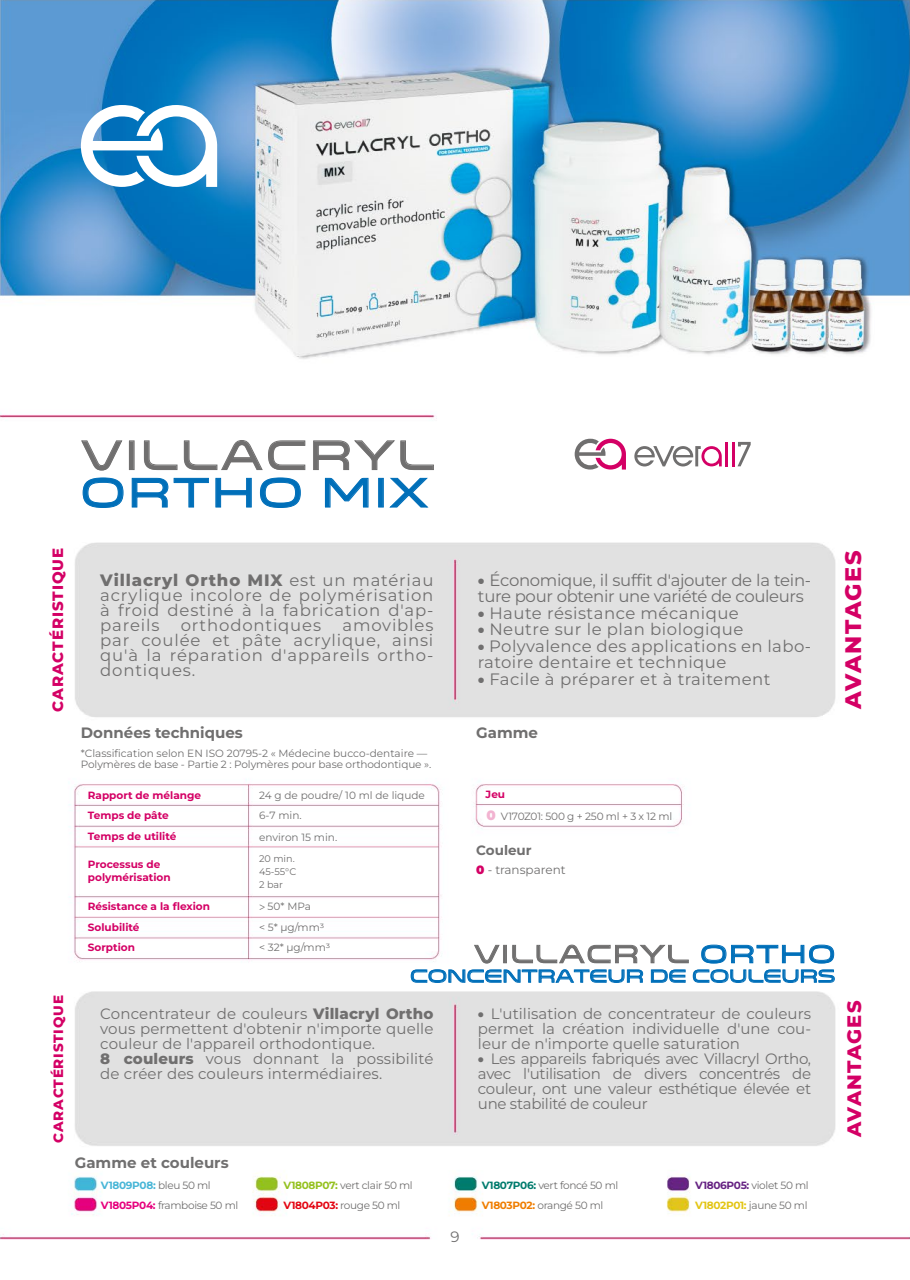
<style>
.page{position:relative;width:910px;height:1280px;background:#fff}
.page>*{position:absolute;margin:0;border:0;box-sizing:border-box;transform-origin:0 0}
.t1{font:42px "Venera 700";letter-spacing:.07em;color:#706f6f}
.t2{font:42px "Venera 700";letter-spacing:.07em;color:#006fb9}
.t3{font:25.5px "Venera 700";letter-spacing:.07em;color:#706f6f}
.t4{font:800 22.5px "Montserrat";letter-spacing:.06em;color:#d40065}
.t5{font:800 19.5px "Montserrat";letter-spacing:.06em;color:#d40065}
.t6{font:18px "Venera 700";letter-spacing:.01em;color:#006fb9}
.t7{font:16.5px/15px "Montserrat";letter-spacing:.03em;color:#706f6f;text-align:justify}
.t8{font:16.5px/16.5px "Montserrat";letter-spacing:-.02em;color:#706f6f}
.t9{font:16.5px "Montserrat";letter-spacing:.05em;color:#706f6f}
.t10{font:15px/15px "Montserrat";letter-spacing:.01em;color:#706f6f;text-align:justify}
.t11{font:700 15px "Montserrat";color:#706f6f}
.t12{font:800 15px "Montserrat";letter-spacing:.06em;color:#d40065}
.t13{font:800 13.5px "Montserrat";letter-spacing:.06em;color:#d40065}
.t14{font:700 13.5px "Montserrat";color:#706f6f}
.t15{font:12px "Montserrat";color:#706f6f}
.t16{font:10.5px/20.4px "Montserrat";letter-spacing:-.01em;color:#706f6f}
.t17{font:700 10.5px/20.5px "Montserrat";color:#d40065}
.t18{font:10.5px "Montserrat";letter-spacing:-.03em;color:#706f6f}
.t19{font:700 10.5px "Montserrat";letter-spacing:-.03em;color:#e30613}
.t20{font:700 10.5px "Montserrat";letter-spacing:-.03em;color:#e3c514}
.t21{font:700 10.5px "Montserrat";letter-spacing:-.03em;color:#49b6d7}
.t22{font:9.6px/13.2px "Montserrat";color:#706f6f}
.s1{font-weight:900}
.s2{font-weight:800}
.s3{font-family:"Myriad Pro"}
.s4{font-weight:700;color:#d40065}
.s5{font-weight:900;font-size:13.5px;color:#d40065}
.s6{font-weight:900;color:#d40065}
.s7{color:#006fb9}
.s8{font-weight:400;color:#706f6f}
.s9{font-weight:700;color:#95c11f}
.s10{font-weight:700;color:#007b6d}
.s11{font-weight:700;color:#662383}
.s12{font-weight:700;color:#e6007d}
.s13{font-weight:700;color:#ef7d00}
</style>
<div class="page">
<img style="left:0;top:0;width:910px;height:1240px">
<svg style="left:80px;top:439px;width:43px;height:32px"></svg>
<div style="left:129px;top:440px;width:6px;height:30px;border:1px solid #706f6f"></div>
<svg style="left:143px;top:439px;width:163px;height:32px"></svg>
<svg style="left:313px;top:439px;width:121px;height:32px"></svg>
<svg style="left:82px;top:477px;width:42px;height:31px"></svg>
<svg style="left:131px;top:477px;width:78px;height:31px"></svg>
<svg style="left:215px;top:477px;width:37px;height:31px"></svg>
<svg style="left:259px;top:477px;width:42px;height:31px"></svg>
<svg style="left:324px;top:477px;width:45px;height:31px"></svg>
<div style="left:378px;top:478px;width:6px;height:30px;border:1px solid #006fb9"></div>
<svg style="left:388px;top:477px;width:41px;height:31px"></svg>
<svg style="left:411px;top:944px;width:424px;height:39px"></svg>
<svg style="left:575px;top:439px;width:51px;height:31px"></svg>
<hr style="left:725px;top:442px;width:3px;height:24px;background:#d40065">
<hr style="left:731px;top:442px;width:3px;height:24px;background:#d40065">
<svg style="left:737px;top:442px;width:14px;height:24px"></svg>
<svg style="left:634px;top:446px;width:88px;height:20px"></svg>
<svg style="left:81px;top:105px;width:136px;height:82px"></svg>
<h1 class="t1" style="left:81px;top:430px;width:355px">VILLACRYL</h1>
<h1 class="t2" style="left:81px;top:467px;width:348px">ORTHO MIX</h1>
<p class="t12" style="left:47px;top:711px;width:165px;rotate:-90deg">CARACTÉRISTIQUE</p>
<h3 class="t4" style="left:837px;top:709px;width:159px;rotate:-90deg">AVANTAGES</h3>
<p class="t8" style="left:478px;top:571px;width:335px"><span class="s1">•</span> Économique, il suffit d'ajouter de la tein&shy;ture pour obtenir une variété de couleurs</p>
<p class="t7" style="left:478px;top:605px;width:262px"><span class="s1">•</span> Haute résistance mécanique</p>
<p class="t7" style="left:478px;top:621px;width:267px"><span class="s1">•</span> Neutre sur le plan biologique</p>
<p class="t7" style="left:478px;top:637px;width:335px;line-height:16.5px"><span class="s1">•</span> Polyvalence des applications en labo&shy;ratoire dentaire et technique</p>
<p class="t7" style="left:478px;top:671px;width:294px"><span class="s1">•</span> Facile à préparer et à traitement</p>
<p class="t7" style="left:100px;top:572px;width:335px"><span class="s2">Villacryl Ortho MIX</span> est un matériau acrylique incolore de polymérisation à froid destiné à la fabrication d'ap&shy;pareils</p>
<p class="t7" style="left:100px;top:617px;width:335px;text-indent:242px">amovibles par coulée et pâte acrylique, ainsi qu'à la réparation d'appareils ortho&shy;dontiques.</p>
<p class="t9" style="left:181px;top:613px;width:142px">orthodontiques</p>
<p class="t11" style="left:81px;top:722px;width:164px">Données techniques</p>
<p class="t16" style="left:81px;top:748px;width:352px;line-height:10.5px">*Classification selon EN ISO 20795-2 « Médecine bucco-dentaire —<br>Polymères de base - Partie 2 : Polymères pour base orthodontique ».</p>
<p class="t11" style="left:476px;top:722px;width:63px">Gamme</p>
<p class="t17" style="left:88px;top:784px;width:115px">Rapport de mélange<br>Temps de pâte<br>Temps de utilité</p>
<p class="t17" style="left:88px;top:857px;width:84px;line-height:13.2px">Processus de polymérisation</p>
<p class="t17" style="left:88px;top:896px;width:124px">Résistance a la flexion<br>Solubilité<br>Sorption</p>
<p class="t16" style="left:259px;top:784px;width:167px">24 g de poudre/ 10 ml de liqude<br>6-7 min.</p>
<p class="t16" style="left:259px;top:826px;width:80px">environ 15 min.</p>
<p class="t22" style="left:259px;top:851px;width:39px">20 min.<br>45-55°C<br>2 bar</p>
<p class="t16" style="left:259px;top:896px;width:73px"><span class="s3">&gt;</span> 50* MPa<br>&lt; 5* μg/mm3 &lt; 32* μg/mm3</p>
<p class="t16" style="left:486px;top:783px;width:188px;line-height:21.9px"><span class="s4">Jeu<br></span><span class="s5">0</span> V170Z01: 500 g + 250 ml + 3 x 12 ml</p>
<p class="t14" style="left:476px;top:840px;width:57px">Couleur</p>
<p class="t15" style="left:476px;top:862px;width:91px"><span class="s6">0</span> - transparent</p>
<h2 class="t3" style="left:474px;top:939px;width:363px">VILLACRYL <span class="s7">ORTHO</span></h2>
<p class="t6" style="left:410px;top:965px;width:426px">CONCENTRATEUR DE COULEURS</p>
<p class="t13" style="left:49px;top:1142px;width:149px;rotate:-90deg">CARACTÉRISTIQUE</p>
<h3 class="t5" style="left:840px;top:1137px;width:138px;rotate:-90deg">AVANTAGES</h3>
<p class="t10" style="left:100px;top:1006px;width:335px;text-align:left">Concentrateur de couleurs <span class="s2">Villacryl Ortho </span>vous permettent d'obtenir n'importe quelle couleur de l'appareil orthodontique.<br><span class="s2">8 couleurs</span> vous donnant la possibilité de créer des couleurs intermédiaires.</p>
<p class="t10" style="left:478px;top:1006px;width:335px"><span class="s1">•</span> L'utilisation de concentrateur de couleurs permet la création individuelle d'une cou&shy;leur de n'importe quelle saturation</p>
<p class="t10" style="left:478px;top:1051px;width:335px"><span class="s1">•</span> Les appareils fabriqués avec Villacryl Ortho, avec l'utilisation de divers concentrés de couleur, ont une valeur esthétique élevée et une stabilité de couleur</p>
<p class="t11" style="left:75px;top:1152px;width:155px">Gamme et couleurs</p>
<p class="t21" style="left:101px;top:1177px;width:111px">V1809P08: <span class="s8">bleu 50 ml</span></p>
<p class="t18" style="left:284px;top:1177px;width:131px"><span class="s9">V1808P07:</span> vert clair 50 ml</p>
<p class="t18" style="left:482px;top:1177px;width:138px"><span class="s10">V1807P06:</span> vert foncé 50 ml</p>
<p class="t18" style="left:695px;top:1177px;width:115px"><span class="s11">V1806P05:</span> violet 50 ml</p>
<p class="t18" style="left:101px;top:1198px;width:139px"><span class="s12">V1805P04:</span> framboise 50 ml</p>
<p class="t19" style="left:284px;top:1197px;width:118px">V1804P03: <span class="s8">rouge 50 ml</span></p>
<p class="t18" style="left:482px;top:1198px;width:123px"><span class="s13">V1803P02:</span> orangé 50 ml</p>
<p class="t20" style="left:695px;top:1197px;width:114px">V1802P01: <span class="s8">jaune 50 ml</span></p>
<p class="t10" style="left:450px;top:1229px;width:11px">9</p>
</div>
